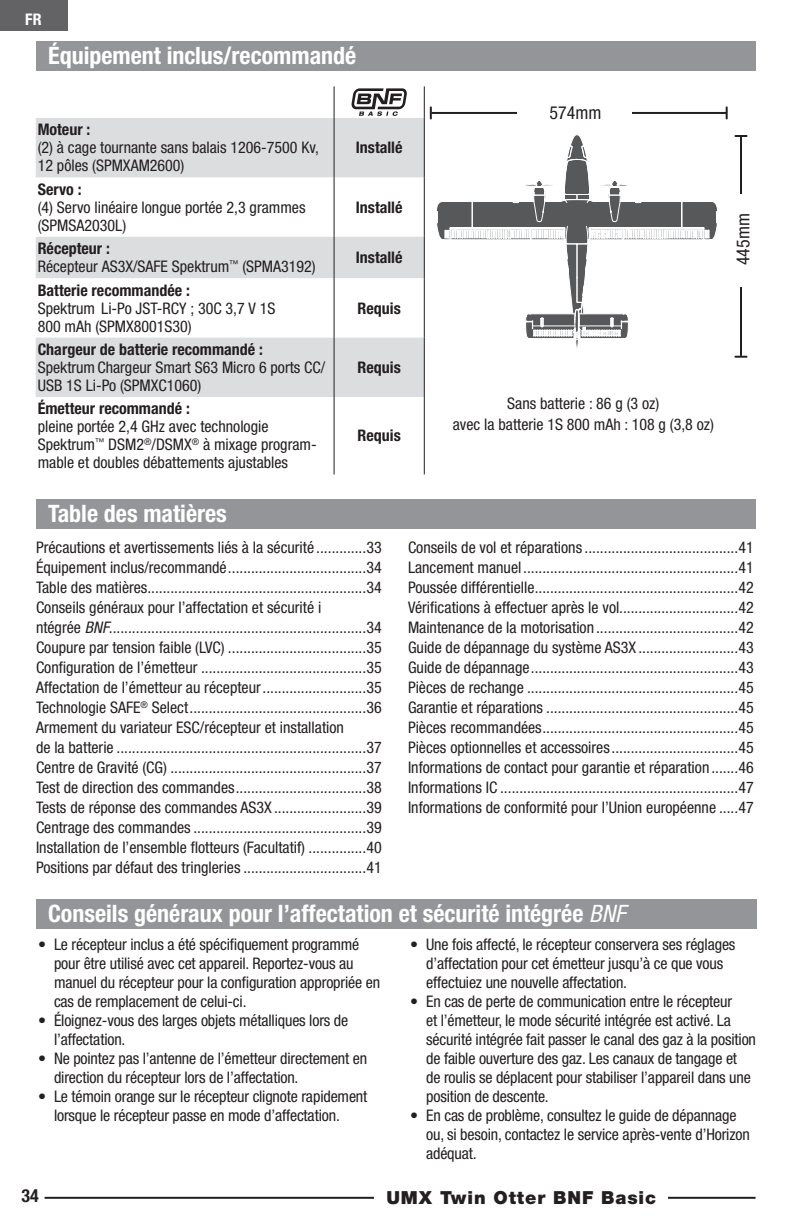
<style>
.page{position:relative;width:792px;height:1224px;background:#fff}
.page>*{position:absolute;margin:0;border:0;box-sizing:border-box;transform-origin:0 0}
.EFL_Main_Header{font:700 condensed 24px "Helvetica Neue LT Std";color:#fff}
.t1{font:900 18px "Helvetica Neue LT Std";letter-spacing:.05em;color:#231f20}
.Body_Text{font:condensed 18px "Helvetica Neue LT Std";color:#231f20}
.t2{font:700 condensed 18px "Helvetica Neue LT Std";color:#231f20}
.EFL_Body_Copy{font:condensed 16px/19px "Helvetica Neue LT Std";color:#231f20}
.EFL_Table_Text{font:condensed 16px/18px "Helvetica Neue LT Std";color:#231f20}
.EFL_Bold_Body_Copy_C{font:700 condensed 16px "Helvetica Neue LT Std";color:#231f20}
.t3{font:700 condensed 16px "Helvetica Neue LT Std";color:#fff}
.s1{font-weight:700}
.s2{font-style:italic}
.s3{font-weight:400;font-style:italic}
</style>
<div class="page">
<div style="left:0;top:0;width:67px;height:31px;background:#636366"></div>
<hr style="left:45px;top:1197px;width:711px;height:2px;background:#231f20">
<div style="left:374px;top:1185px;width:294px;height:25px;background:#fff"></div>
<hr style="left:432px;top:112px;width:294px;height:2px;background:#231f20">
<svg style="left:726px;top:107px;width:2px;height:12px"></svg>
<hr style="left:740px;top:137px;width:2px;height:218px;background:#231f20">
<svg style="left:735px;top:356px;width:12px;height:2px"></svg>
<svg style="left:735px;top:135px;width:12px;height:2px"></svg>
<svg style="left:430px;top:106px;width:288px;height:242px"></svg>
<svg style="left:36px;top:118px;width:388px;height:279px;fill:#dcdddf"></svg>
<hr style="left:334px;top:86px;width:1px;height:32px;background:#231f20">
<hr style="left:424px;top:86px;width:1px;height:32px;background:#231f20">
<hr style="left:334px;top:118px;width:1px;height:59px;background:#231f20">
<hr style="left:424px;top:118px;width:1px;height:59px;background:#231f20">
<hr style="left:334px;top:177px;width:1px;height:60px;background:#231f20">
<hr style="left:424px;top:177px;width:1px;height:60px;background:#231f20">
<hr style="left:334px;top:237px;width:1px;height:41px;background:#231f20">
<hr style="left:424px;top:237px;width:1px;height:41px;background:#231f20">
<hr style="left:334px;top:278px;width:1px;height:60px;background:#231f20">
<hr style="left:424px;top:278px;width:1px;height:60px;background:#231f20">
<hr style="left:334px;top:338px;width:1px;height:59px;background:#231f20">
<hr style="left:424px;top:338px;width:1px;height:59px;background:#231f20">
<hr style="left:334px;top:397px;width:1px;height:77px;background:#231f20">
<hr style="left:424px;top:397px;width:1px;height:77px;background:#231f20">
<svg style="left:351px;top:88px;width:56px;height:28px"></svg>
<div style="left:517px;top:104px;width:115px;height:18px;background:#fff"></div>
<div style="left:729px;top:194px;width:28px;height:92px;background:#fff"></div>
<div style="left:36px;top:41px;width:720px;height:30px;background:#939598"></div>
<div style="left:36px;top:899px;width:720px;height:30px;background:#939598"></div>
<div style="left:36px;top:499px;width:720px;height:30px;background:#939598"></div>
<p class="t3" style="left:25px;top:10px;width:18px">FR</p>
<p class="EFL_Main_Header" style="left:48px;top:41px;width:310px">Équipement inclus/recommandé</p>
<p class="EFL_Body_Copy" style="left:38px;top:121px;width:283px;line-height:18px"><span class="s1">Moteur :<br></span>(2) à cage tournante sans balais 1206-7500 Kv,<br>12 pôles (SPMXAM2600)</p>
<p class="EFL_Table_Text" style="left:38px;top:180px;width:269px"><span class="s1">Servo :<br></span>(4) Servo linéaire longue portée 2,3 grammes (SPMSA2030L)</p>
<p class="EFL_Bold_Body_Copy_C" style="left:356px;top:138px;width:48px">Installé</p>
<p class="EFL_Bold_Body_Copy_C" style="left:356px;top:197px;width:48px">Installé</p>
<p class="EFL_Body_Copy" style="left:38px;top:239px;width:280px;line-height:18px"><span class="s1">Récepteur :<br></span>Récepteur AS3X/SAFE Spektrum<sup>™</sup> (SPMA3192)</p>
<p class="EFL_Bold_Body_Copy_C" style="left:356px;top:248px;width:48px">Installé</p>
<p class="EFL_Body_Copy" style="left:38px;top:281px;width:239px;line-height:18px"><span class="s1">Batterie recommandée :<br></span>Spektrum Li-Po JST-RCY ; 30C 3,7 V 1S<br>800 mAh (SPMX8001S30)</p>
<p class="EFL_Bold_Body_Copy_C" style="left:358px;top:298px;width:45px">Requis</p>
<p class="EFL_Body_Copy" style="left:38px;top:340px;width:289px;line-height:18px"><span class="s1">Chargeur de batterie recommandé :<br></span>SpektrumChargeur Smart S63 Micro 6 ports CC/<br>USB 1S Li-Po (SPMXC1060)</p>
<p class="EFL_Body_Copy" style="left:38px;top:400px;width:280px;line-height:18px"><span class="s1">Émetteur recommandé :<br></span>pleine portée 2,4 GHz avec technologie Spektrum<sup>™</sup> DSM2<sup>®</sup>/DSMX<sup>®</sup> à mixage program&shy;mable et doubles débattements ajustables</p>
<p class="EFL_Bold_Body_Copy_C" style="left:358px;top:358px;width:45px">Requis</p>
<p class="EFL_Bold_Body_Copy_C" style="left:358px;top:426px;width:45px">Requis</p>
<p class="Body_Text" style="left:549px;top:102px;width:53px">574mm</p>
<p class="Body_Text" style="left:733px;top:265px;width:53px;rotate:-90deg">445mm</p>
<p class="EFL_Body_Copy" style="left:507px;top:394px;width:153px">Sans batterie : 86 g (3 oz)</p>
<p class="EFL_Body_Copy" style="left:453px;top:415px;width:263px">avec la batterie 1S 800 mAh : 108 g (3,8 oz)</p>
<p class="EFL_Main_Header" style="left:48px;top:499px;width:180px">Table des matières</p>
<p class="EFL_Body_Copy" style="left:36px;top:538px;width:348px">Précautions et avertissements liés à la sécurité .............33</p>
<p class="EFL_Body_Copy" style="left:36px;top:558px;width:348px">Équipement inclus/recommandé....................................34</p>
<p class="EFL_Body_Copy" style="left:36px;top:578px;width:348px">Table des matières.........................................................34</p>
<p class="EFL_Body_Copy" style="left:36px;top:597px;width:348px;line-height:20px">Conseils généraux pour l’affectation et sécurité i<br>ntégrée <span class="s2">BNF</span>...................................................................34</p>
<p class="EFL_Body_Copy" style="left:36px;top:638px;width:348px">Coupure par tension faible (LVC) ....................................35</p>
<p class="EFL_Body_Copy" style="left:36px;top:658px;width:348px">Configuration de l’émetteur ...........................................35</p>
<p class="EFL_Body_Copy" style="left:36px;top:678px;width:348px">Affectation de l’émetteur au récepteur...........................35</p>
<p class="EFL_Body_Copy" style="left:36px;top:698px;width:348px">Technologie SAFE<sup>®</sup> Select..............................................36</p>
<p class="EFL_Body_Copy" style="left:36px;top:717px;width:348px;line-height:20px">Armement du variateur ESC/récepteur et installation<br>de la batterie .................................................................37</p>
<p class="EFL_Body_Copy" style="left:36px;top:758px;width:348px">Centre de Gravité (CG) ...................................................37</p>
<p class="EFL_Body_Copy" style="left:36px;top:778px;width:348px">Test de direction des commandes..................................38</p>
<p class="EFL_Body_Copy" style="left:36px;top:798px;width:348px">Tests de réponse des commandes AS3X ........................39</p>
<p class="EFL_Body_Copy" style="left:36px;top:818px;width:348px">Centrage des commandes .............................................39</p>
<p class="EFL_Body_Copy" style="left:36px;top:838px;width:348px">Installation de l’ensemble flotteurs (Facultatif) ...............40</p>
<p class="EFL_Body_Copy" style="left:36px;top:858px;width:348px">Positions par défaut des tringleries ................................41</p>
<p class="EFL_Body_Copy" style="left:408px;top:538px;width:348px">Conseils de vol et réparations ........................................41</p>
<p class="EFL_Body_Copy" style="left:408px;top:558px;width:348px">Lancement manuel........................................................41</p>
<p class="EFL_Body_Copy" style="left:408px;top:578px;width:348px">Poussée différentielle.....................................................42</p>
<p class="EFL_Body_Copy" style="left:408px;top:598px;width:348px">Vérifications à effectuer après le vol...............................42</p>
<p class="EFL_Body_Copy" style="left:408px;top:618px;width:348px">Maintenance de la motorisation .....................................42</p>
<p class="EFL_Body_Copy" style="left:408px;top:638px;width:348px">Guide de dépannage du système AS3X ..........................43</p>
<p class="EFL_Body_Copy" style="left:408px;top:658px;width:348px">Guide de dépannage......................................................43</p>
<p class="EFL_Body_Copy" style="left:408px;top:678px;width:348px">Pièces de rechange .......................................................45</p>
<p class="EFL_Body_Copy" style="left:408px;top:698px;width:348px">Garantie et réparations ..................................................45</p>
<p class="EFL_Body_Copy" style="left:408px;top:718px;width:348px">Pièces recommandées...................................................45</p>
<p class="EFL_Body_Copy" style="left:408px;top:738px;width:348px">Pièces optionnelles et accessoires.................................45</p>
<p class="EFL_Body_Copy" style="left:408px;top:758px;width:348px">Informations de contact pour garantie et réparation .......46</p>
<p class="EFL_Body_Copy" style="left:408px;top:778px;width:348px">Informations IC ..............................................................47</p>
<p class="EFL_Body_Copy" style="left:408px;top:798px;width:348px">Informations de conformité pour l’Union européenne .....47</p>
<p class="EFL_Main_Header" style="left:48px;top:899px;width:579px">Conseils généraux pour l’affectation et sécurité intégrée <span class="s3">BNF</span></p>
<p class="EFL_Body_Copy" style="left:54px;top:935px;width:328px;text-indent:-16px">• Le récepteur inclus a été spécifiquement programmé pour être utilisé avec cet appareil. Reportez-vous au manuel du récepteur pour la configuration appropriée en cas de remplacement de celui-ci.</p>
<p class="EFL_Body_Copy" style="left:54px;top:1011px;width:296px;text-indent:-16px">• Éloignez-vous des larges objets métalliques lors de l’affectation.</p>
<p class="EFL_Body_Copy" style="left:54px;top:1049px;width:315px;text-indent:-16px">• Ne pointez pas l’antenne de l’émetteur directement en direction du récepteur lors de l’affectation.</p>
<p class="EFL_Body_Copy" style="left:54px;top:1087px;width:315px;text-indent:-16px">• Le témoin orange sur le récepteur clignote rapidement lorsque le récepteur passe en mode d’affectation.</p>
<p class="EFL_Body_Copy" style="left:426px;top:935px;width:311px;text-indent:-16px">• Une fois affecté, le récepteur conservera ses réglages d’affectation pour cet émetteur jusqu’à ce que vous effectuiez une nouvelle affectation.</p>
<p class="EFL_Body_Copy" style="left:426px;top:992px;width:331px;text-indent:-16px">• En cas de perte de communication entre le récepteur<br>et l’émetteur, le mode sécurité intégrée est activé. La sécurité intégrée fait passer le canal des gaz à la position de faible ouverture des gaz. Les canaux de tangage et<br>de roulis se déplacent pour stabiliser l’appareil dans une position de descente.</p>
<p class="EFL_Body_Copy" style="left:426px;top:1106px;width:325px;text-indent:-16px">• En cas de problème, consultez le guide de dépannage ou, si besoin, contactez le service après-vente d’Horizon adéquat.</p>
<p class="t2" style="left:22px;top:1185px;width:19px">34</p>
<p class="t1" style="left:386px;top:1187px;width:271px">UMX Twin Otter BNF Basic</p>
</div>
